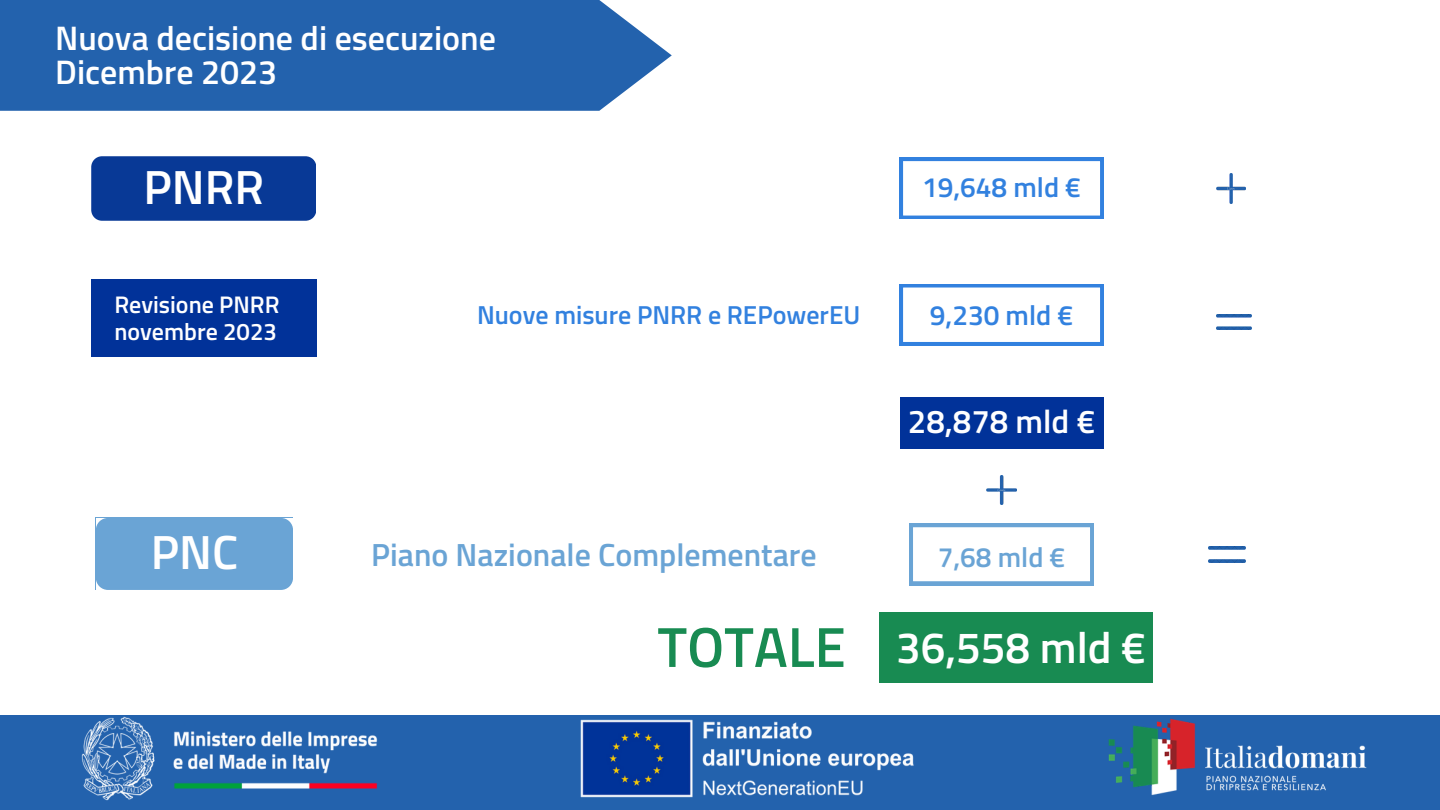
<style>
.page{position:relative;width:1440px;height:810px;background:#fff}
.page>*{position:absolute;margin:0;border:0;box-sizing:border-box;transform-origin:0 0}
.t1{font:600 56.5px "Titillium Web";color:#188b52}
.t2{font:600 48px "Titillium Web";color:#fff}
.t3{font:600 44px "Titillium Web";color:#fff}
.t4{font:600 34px/33.8px "Titillium Web";color:#fff}
.t5{font:600 33px "Titillium Web";color:#fefeff}
.t6{font:600 32px "Titillium Web";color:#6aa4d5}
.t7{font:600 28px "Titillium Web";color:#3281df}
.t8{font:600 28px "Titillium Web";color:#6aa4d5}
.t9{font:600 26px "Titillium Web";color:#3281df}
.t10{font:600 24px/27px "Titillium Web";color:#fefeff}
</style>
<div class="page">
<div style="left:0;top:716px;width:1440px;height:94px;background:#2362ad"></div>
<img style="left:580px;top:719px;width:334px;height:79px">
<img style="left:81px;top:717px;width:297px;height:83px">
<img style="left:1104px;top:715px;width:267px;height:81px">
<div style="left:0;top:0;width:672px;height:111px;background:#2362ad"></div>
<div style="left:91px;top:156px;width:225px;height:65px;background:#083996"></div>
<div style="left:96px;top:518px;width:197px;height:72px;background:#6aa4d5"></div>
<div style="left:91px;top:279px;width:225px;height:77px;background:#013299"></div>
<div style="left:879px;top:612px;width:274px;height:71px;background:#188b52"></div>
<div style="left:900px;top:397px;width:204px;height:51px;background:#013299"></div>
<div style="left:896px;top:154px;width:212px;height:69px;border:8px solid #3281df"></div>
<svg style="left:909px;top:524px;width:185px;height:61px"></svg>
<img style="left:1216px;top:315px;width:36px;height:15px">
<img style="left:1216px;top:174px;width:30px;height:29px">
<img style="left:987px;top:475px;width:29px;height:29px">
<img style="left:1208px;top:546px;width:38px;height:16px">
<div style="left:896px;top:280px;width:212px;height:69px;border:8px solid #3281df"></div>
<h5 class="t4" style="left:55px;top:20px;width:442px">Nuova decisione di esecuzione<br>Dicembre 2023</h5>
<h5 class="t2" style="left:144px;top:149px;width:122px">PNRR</h5>
<p class="t10" style="left:114px;top:290px;width:167px">Revisione PNRR novembre 2023</p>
<p class="t2" style="left:151px;top:515px;width:89px">PNC</p>
<p class="t9" style="left:477px;top:294px;width:385px">Nuove misure PNRR e REPowerEU</p>
<p class="t6" style="left:371px;top:530px;width:447px">Piano Nazionale Complementare</p>
<h4 class="t1" style="left:657px;top:603px;width:190px">TOTALE</h4>
<p class="t7" style="left:922px;top:165px;width:160px">19,648 mld €</p>
<h4 class="t7" style="left:930px;top:293px;width:145px">9,230 mld €</h4>
<h5 class="t5" style="left:908px;top:396px;width:189px">28,878 mld €</h5>
<p class="t8" style="left:938px;top:535px;width:129px">7,68 mld €</p>
<h2 class="t3" style="left:896px;top:613px;width:251px">36,558 mld €</h2>
</div>
